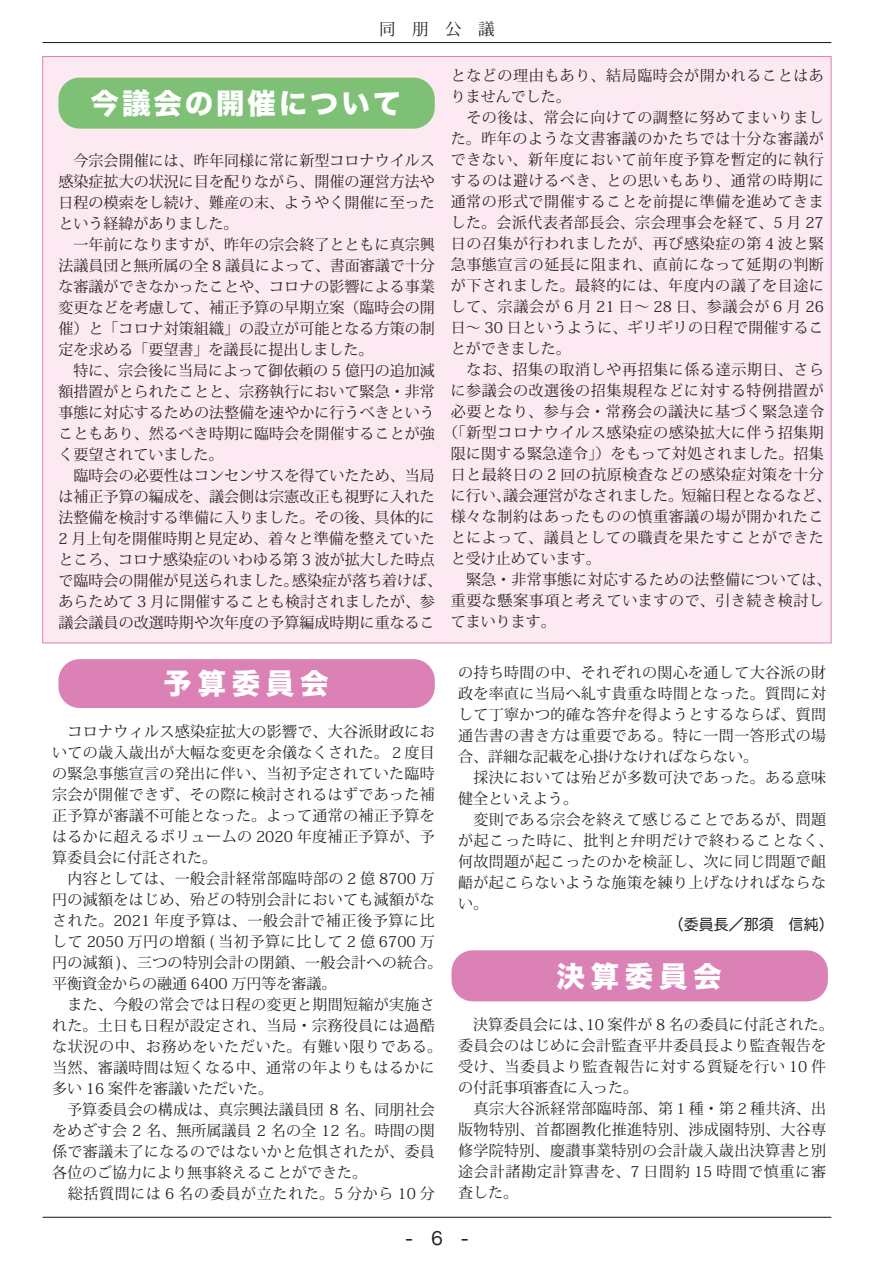
<style>
.page{position:relative;width:893px;height:1263px;background:#fff}
.page>*{position:absolute;margin:0;border:0;box-sizing:border-box;transform-origin:0 0}
.t1{font:28.5px "Hira Kaku Std N W8";letter-spacing:.1em;color:#fff}
.t2{font:18px "Hira Maru Pro W4";color:#231f20}
.t3{font:16.5px "Koz Min Pro";color:#231f20}
.t4{font:15px/21px "Koz Min Pro";letter-spacing:.02em;color:#231f20;text-align:justify}
.t5{font:15px/21px "Koz Min Pro";letter-spacing:.04em;color:#231f20}
.t6{font:15px "Koz Min Pro";color:#231f20}
.t7{font:15px "Koz Min Pro";letter-spacing:.045em;color:#231f20}
.t8{font:15px "Hira Maru Pro W4";color:#231f20}
</style>
<div class="page">
<hr style="left:43px;top:42px;width:788px;height:1px;background:#231f20">
<hr style="left:43px;top:1217px;width:788px;height:1px;background:#231f20">
<div style="left:43px;top:56px;width:788px;height:587px;background:#fce9f1;border:1px solid #db81b5"></div>
<div style="left:58px;top:659px;width:377px;height:49px;background:#db81b5;border-radius:21px"></div>
<div style="left:452px;top:950px;width:376px;height:51px;background:#db81b5;border-radius:21px"></div>
<div style="left:58px;top:78px;width:377px;height:51px;background:#7fc077;border-radius:21px"></div>
<p class="t3" style="left:379px;top:18px;width:117px">同　朋　公　議</p>
<p class="t1" style="left:91px;top:87px;width:312px">今議会の開催について</p>
<p class="t4" style="left:58px;top:149px;width:378px">　今宗会開催には、昨年同様に常に新型コロナウイルス感染症拡大の状況に目を配りながら、開催の運営方法や日程の模索をし続け、難産の末、ようやく開催に至ったという経緯がありました。</p>
<p class="t4" style="left:58px;top:233px;width:378px">　一年前になりますが、昨年の宗会終了とともに真宗興法議員団と無所属の全 8 議員によって、書面審議で十分な審議ができなかったことや、コロナの影響による事業変更などを考慮して、補正予算の早期立案（臨時会の開催）と「コロナ対策組織」の設立が可能となる方策の制定を求める「要望書」を議長に提出しました。</p>
<p class="t4" style="left:58px;top:359px;width:378px">　特に、宗会後に当局によって御依頼の 5 億円の追加減額措置がとられたことと、宗務執行において緊急・非常事態に対応するための法整備を速やかに行うべきということもあり、然るべき時期に臨時会を開催することが強く要望されていました。</p>
<p class="t4" style="left:58px;top:464px;width:385px;text-align:left">　臨時会の必要性はコンセンサスを得ていたため、当局は補正予算の編成を、議会側は宗憲改正も視野に入れた法整備を検討する準備に入りました。その後、具体的に<br>2 月上旬を開催時期と見定め、着々と準備を整えていたところ、コロナ感染症のいわゆる第 3 波が拡大した時点で臨時会の開催が見送られました。感染症が落ち着けば、あらためて 3 月に開催することも検討されましたが、参議会議員の改選時期や次年度の予算編成時期に重なるこ</p>
<p class="t1" style="left:163px;top:668px;width:167px">予算委員会</p>
<p class="t4" style="left:52px;top:721px;width:384px">　コロナウィルス感染症拡大の影響で、大谷派財政においての歳入歳出が大幅な変更を余儀なくされた。２度目の緊急事態宣言の発出に伴い、当初予定されていた臨時宗会が開催できず、その際に検討されるはずであった補正予算が審議不可能となった。よって通常の補正予算をはるかに超えるボリュームの 2020 年度補正予算が、予算委員会に付託された。</p>
<p class="t4" style="left:52px;top:868px;width:392px;text-align:left">　内容としては、一般会計経常部臨時部の 2 億 8700 万円の減額をはじめ、殆どの特別会計においても減額がなされた。2021 年度予算は、一般会計で補正後予算に比して 2050 万円の増額 ( 当初予算に比して 2 億 6700 万円の減額 )、三つの特別会計の閉鎖、一般会計への統合。平衡資金からの融通 6400 万円等を審議。</p>
<p class="t4" style="left:52px;top:994px;width:392px;text-align:left">　また、今般の常会では日程の変更と期間短縮が実施された。土日も日程が設定され、当局・宗務役員には過酷な状況の中、お務めをいただいた。有難い限りである。当然、審議時間は短くなる中、通常の年よりもはるかに多い 16 案件を審議いただいた。</p>
<p class="t4" style="left:52px;top:1099px;width:384px">　予算委員会の構成は、真宗興法議員団 8 名、同朋社会をめざす会 2 名、無所属議員 2 名の全 12 名。時間の関係で審議未了になるのではないかと危惧されたが、委員各位のご協力により無事終えることができた。</p>
<p class="t7" style="left:52px;top:1183px;width:384px">　総括質問には 6 名の委員が立たれた。5 分から 10 分</p>
<p class="t5" style="left:451px;top:65px;width:375px">となどの理由もあり、結局臨時会が開かれることはありませんでした。</p>
<p class="t4" style="left:451px;top:107px;width:375px">　その後は、常会に向けての調整に努めてまいりました。昨年のような文書審議のかたちでは十分な審議ができない、新年度において前年度予算を暫定的に執行するのは避けるべき、との思いもあり、通常の時期に通常の形式で開催することを前提に準備を進めてきました。会派代表者部長会、宗会理事会を経て、5 月 27日の召集が行われましたが、再び感染症の第４波と緊急事態宣言の延長に阻まれ、直前になって延期の判断が下されました。最終的には、年度内の議了を目途にして、宗議会が 6 月 21 日〜 28 日、参議会が 6 月 26日〜 30 日というように、ギリギリの日程で開催することができました。</p>
<p class="t5" style="left:451px;top:359px;width:375px">　なお、招集の取消しや再招集に係る達示期日、さら</p>
<p class="t5" style="left:451px;top:380px;width:375px">に参議会の改選後の招集規程などに対する特例措置が</p>
<p class="t5" style="left:451px;top:401px;width:375px">必要となり、参与会・常務会の議決に基づく緊急達令</p>
<p class="t5" style="left:443px;top:422px;width:382px">（「新型コロナウイルス感染症の感染拡大に伴う招集期</p>
<p class="t4" style="left:451px;top:443px;width:375px">限に関する緊急達令」）をもって対処されました。招集</p>
<p class="t4" style="left:451px;top:464px;width:375px">日と最終日の 2 回の抗原検査などの感染症対策を十分</p>
<p class="t6" style="left:451px;top:485px;width:382px">に行い、議会運営がなされました。短縮日程となるなど、</p>
<p class="t5" style="left:451px;top:506px;width:375px">様々な制約はあったものの慎重審議の場が開かれたこ</p>
<p class="t5" style="left:451px;top:527px;width:375px">とによって、議員としての職責を果たすことができた</p>
<p class="t6" style="left:451px;top:548px;width:151px">と受け止めています。</p>
<p class="t4" style="left:451px;top:569px;width:382px;text-align:left">　緊急・非常事態に対応するための法整備については、重要な懸案事項と考えていますので、引き続き検討してまいります。</p>
<p class="t4" style="left:458px;top:661px;width:369px">の持ち時間の中、それぞれの関心を通して大谷派の財政を率直に当局へ糺す貴重な時間となった。質問に対して丁寧かつ的確な答弁を得ようとするならば、質問通告書の書き方は重要である。特に一問一答形式の場合、詳細な記載を心掛けなければならない。</p>
<p class="t4" style="left:458px;top:766px;width:369px">　採決においては殆どが多数可決であった。ある意味健全といえよう。</p>
<p class="t4" style="left:458px;top:808px;width:377px;text-align:left">　変則である宗会を終えて感じることであるが、問題が起こった時に、批判と弁明だけで終わることなく、何故問題が起こったのかを検証し、次に同じ問題で齟齬が起こらないような施策を練り上げなければならな</p>
<p class="t8" style="left:669px;top:911px;width:166px">（委員長／那須　信純）</p>
<p class="t1" style="left:556px;top:960px;width:167px">決算委員会</p>
<p class="t4" style="left:458px;top:1013px;width:377px;text-align:left">　決算委員会には、10 案件が 8 名の委員に付託された。委員会のはじめに会計監査平井委員長より監査報告を受け、当委員より監査報告に対する質疑を行い 10 件の付託事項審査に入った。</p>
<p class="t4" style="left:458px;top:1097px;width:370px">　真宗大谷派経常部臨時部、第１種・第２種共済、出版物特別、首都圏教化推進特別、渉成園特別、大谷専修学院特別、慶讃事業特別の会計歳入歳出決算書と別途会計諸勘定計算書を、7 日間約 15 時間で慎重に審査した。</p>
<p class="t2" style="left:405px;top:1222px;width:65px">-　6　-</p>
</div>
